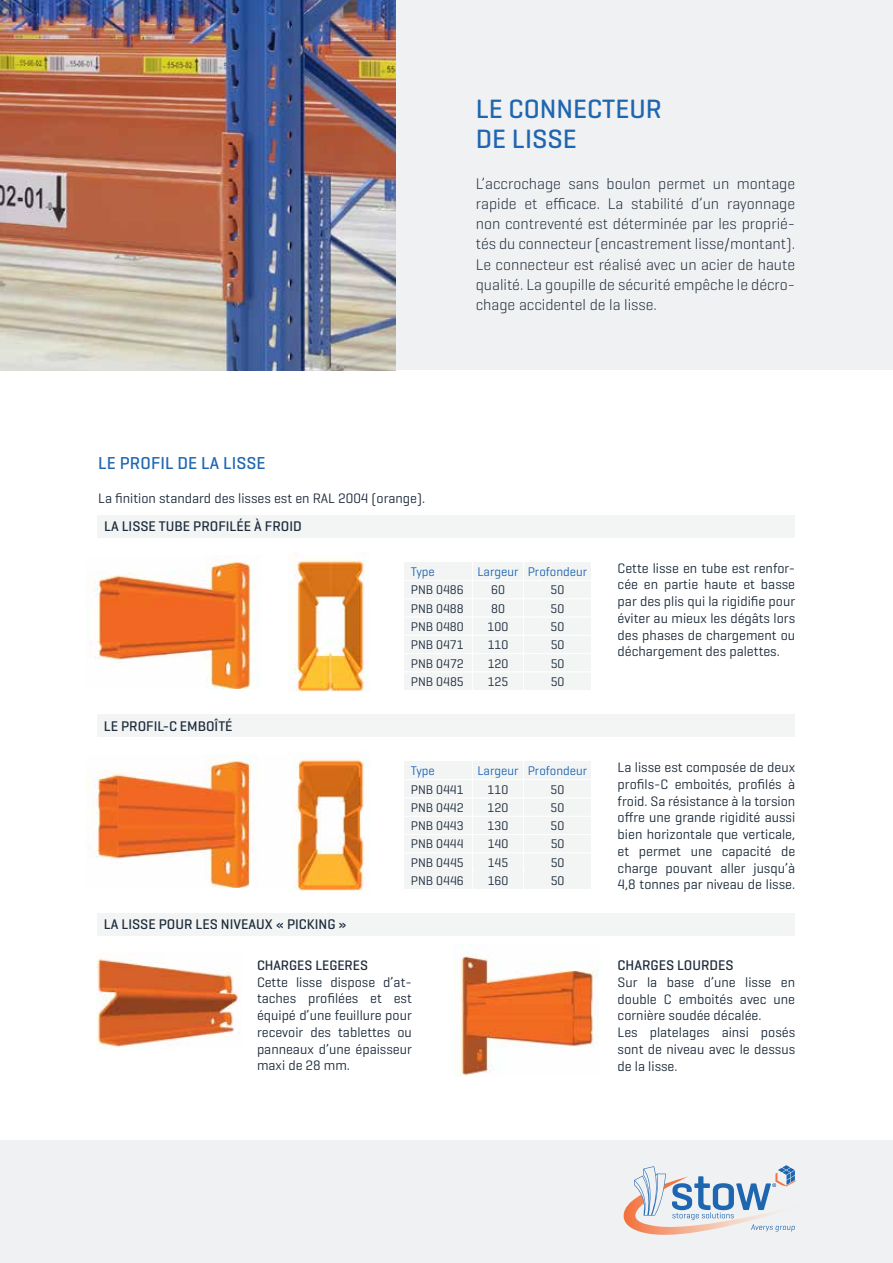
<style>
.page{position:relative;width:893px;height:1263px;background:#fff}
.page>*{position:absolute;margin:0;border:0;box-sizing:border-box;transform-origin:0 0}
.t1{font:500 27px "Geogrotesque";color:#1f66b1}
.t2{font:500 17.55px "Geogrotesque";letter-spacing:.005em;color:#1f66b1}
.t3{font:300 15.75px/20.2px "Geogrotesque";color:#1d2b3b;text-align:justify}
.t4{font:500 14.25px "Geogrotesque";color:#1d2b3b}
.t5{font:13.95px/16.8px "Geogrotesque";color:#1d2b3b;text-align:justify}
.t6{font:500 13.95px "Geogrotesque";color:#1d2b3b}
.t7{font:12.75px "Geogrotesque";color:#1d2b3b}
.t8{font:12.75px "Geogrotesque";color:#1f66b1}
</style>
<div class="page">
<div style="left:0;top:1140px;width:893px;height:123px;background:#f0f1f2"></div>
<div style="left:0;top:0;width:893px;height:370px;background:#f0f1f2"></div>
<img style="left:288px;top:752px;width:82px;height:139px">
<img style="left:288px;top:555px;width:82px;height:137px">
<img style="left:87px;top:559px;width:171px;height:129px">
<img style="left:87px;top:755px;width:170px;height:133px">
<img style="left:454px;top:944px;width:145px;height:132px">
<img style="left:96px;top:954px;width:143px;height:94px">
<div style="left:98px;top:515px;width:697px;height:23px;background:#f3f5f5"></div>
<div style="left:98px;top:714px;width:697px;height:22px;background:#f3f5f5"></div>
<div style="left:98px;top:913px;width:697px;height:22px;background:#f3f5f5"></div>
<img style="left:0;top:0;width:396px;height:370px">
<svg style="left:623px;top:1165px;width:173px;height:70px"></svg>
<div style="left:405px;top:761px;width:186px;height:128px;background:#f3f5f5"></div>
<div style="left:405px;top:562px;width:186px;height:128px;background:#f3f5f5"></div>
<h1 class="t1" style="left:476px;top:92px;width:49px">LE CONN</h1>
<h1 class="t1" style="left:573px;top:92px;width:86px">ECTEUR</h1>
<h1 class="t1" style="left:476px;top:122px;width:72px">DE LISSE</h1>
<p class="t3" style="left:476px;top:173px;width:321px">L’accrochage sans boulon permet un montage rapide et efficace. La stabilité d’un rayonnage non contreventé est déterminée par les proprié&shy;tés du connecteur (encastrement lisse/montant).<br>Le connecteur est réalisé avec un acier de haute qualité. La goupille de sécurité empêche le décro&shy;chage accidentel de la lisse.</p>
<p class="t2" style="left:98px;top:452px;width:169px">LE PROFIL DE LA LISSE</p>
<p class="t5" style="left:98px;top:490px;width:328px">La finition standard des lisses est en RAL 2004 (orange).</p>
<p class="t4" style="left:104px;top:518px;width:37px">LA LISSE</p>
<p class="t4" style="left:159px;top:518px;width:142px">TUBE PROFILÉE À FROID</p>
<p class="t4" style="left:104px;top:717px;width:130px">LE PROFIL-C EMBOÎTÉ</p>
<p class="t4" style="left:104px;top:915px;width:37px">LA LISSE</p>
<p class="t4" style="left:159px;top:915px;width:190px">POUR LES NIVEAUX « PICKING »</p>
<p class="t8" style="left:411px;top:564px;width:25px">Type</p>
<p class="t8" style="left:477px;top:564px;width:111px">Largeur Profondeur</p>
<p class="t7" style="left:411px;top:582px;width:54px">PNB 0486</p>
<p class="t7" style="left:491px;top:582px;width:15px">60</p>
<p class="t7" style="left:551px;top:582px;width:15px">50</p>
<p class="t7" style="left:411px;top:600px;width:54px">PNB 0488</p>
<p class="t7" style="left:491px;top:600px;width:15px">80</p>
<p class="t7" style="left:551px;top:600px;width:15px">50</p>
<p class="t7" style="left:411px;top:619px;width:54px">PNB 0480</p>
<p class="t7" style="left:488px;top:619px;width:22px">100</p>
<p class="t7" style="left:551px;top:619px;width:15px">50</p>
<p class="t7" style="left:411px;top:637px;width:54px">PNB 0471</p>
<p class="t7" style="left:488px;top:637px;width:22px">110</p>
<p class="t7" style="left:551px;top:637px;width:15px">50</p>
<p class="t7" style="left:411px;top:655px;width:54px">PNB 0472</p>
<p class="t7" style="left:488px;top:655px;width:22px">120</p>
<p class="t7" style="left:551px;top:655px;width:15px">50</p>
<p class="t7" style="left:411px;top:673px;width:54px">PNB 0485</p>
<p class="t7" style="left:488px;top:673px;width:22px">125</p>
<p class="t7" style="left:551px;top:673px;width:15px">50</p>
<p class="t8" style="left:411px;top:763px;width:25px">Type</p>
<p class="t8" style="left:477px;top:763px;width:111px">Largeur Profondeur</p>
<p class="t7" style="left:411px;top:781px;width:54px">PNB 0441</p>
<p class="t7" style="left:488px;top:781px;width:22px">110</p>
<p class="t7" style="left:551px;top:781px;width:15px">50</p>
<p class="t7" style="left:411px;top:800px;width:54px">PNB 0442</p>
<p class="t7" style="left:488px;top:800px;width:22px">120</p>
<p class="t7" style="left:551px;top:800px;width:15px">50</p>
<p class="t7" style="left:411px;top:818px;width:54px">PNB 0443</p>
<p class="t7" style="left:488px;top:818px;width:22px">130</p>
<p class="t7" style="left:551px;top:818px;width:15px">50</p>
<p class="t7" style="left:411px;top:836px;width:54px">PNB 0444</p>
<p class="t7" style="left:488px;top:836px;width:22px">140</p>
<p class="t7" style="left:551px;top:836px;width:15px">50</p>
<p class="t7" style="left:411px;top:854px;width:54px">PNB 0445</p>
<p class="t7" style="left:488px;top:854px;width:22px">145</p>
<p class="t7" style="left:551px;top:854px;width:15px">50</p>
<p class="t7" style="left:411px;top:873px;width:54px">PNB 0446</p>
<p class="t7" style="left:488px;top:873px;width:22px">160</p>
<p class="t7" style="left:551px;top:873px;width:15px">50</p>
<p class="t6" style="left:257px;top:956px;width:113px">CHARGES LEGERES</p>
<p class="t5" style="left:257px;top:973px;width:156px">Cette lisse dispose d’at&shy;taches profilées et est équipé d’une feuillure pour recevoir des tablettes ou panneaux d’une épaisseur maxi de 28 mm.</p>
<p class="t5" style="left:618px;top:559px;width:179px">Cette lisse en tube est renfor&shy;cée en partie haute et basse par des plis qui la rigidifie pour éviter au mieux les dégâts lors des phases de chargement ou déchargement des palettes.</p>
<p class="t5" style="left:618px;top:759px;width:179px">La lisse est composée de deux profils-C emboités, profilés à froid. Sa résistance à la torsion offre une grande rigidité aussi bien horizontale que verticale, et permet une capacité de charge pouvant aller jusqu’à 4,8 tonnes par niveau de lisse.</p>
<p class="t4" style="left:618px;top:956px;width:118px">CHARGES LOURDES</p>
<p class="t5" style="left:618px;top:973px;width:179px;text-align:left">Sur la base d’une lisse en double C emboités avec une cornière soudée décalée.<br>Les platelages ainsi posés sont de niveau avec le dessus de la lisse.</p>
</div>
